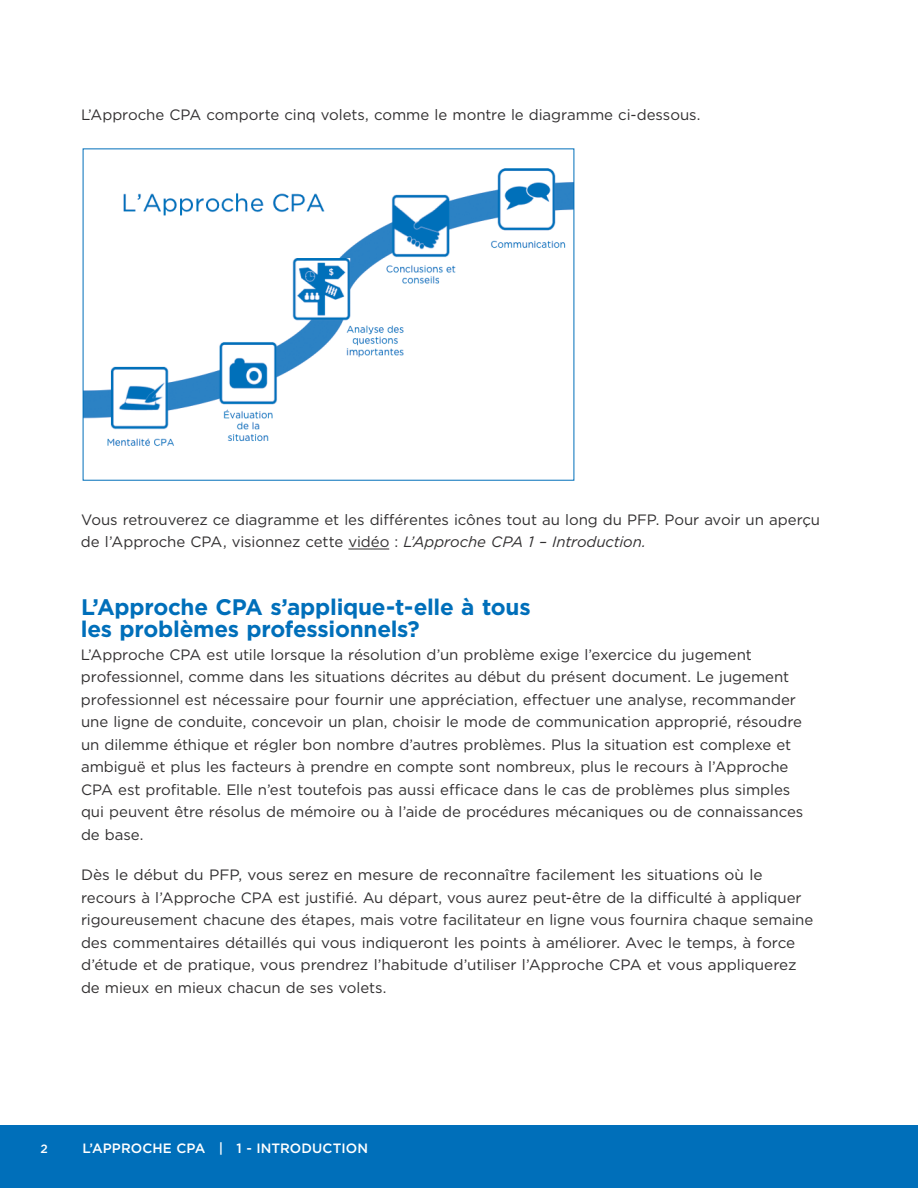
<style>
.page{position:relative;width:918px;height:1188px;background:#fff}
.page>*{position:absolute;margin:0;border:0;box-sizing:border-box;transform-origin:0 0}
.t1{font:700 22.5px/22.5px "Gotham";letter-spacing:-.015em;color:#006fba}
.t2{font:15px/22.5px "Gotham";letter-spacing:-.005em;color:#312f30}
.t3{font:500 13.5px "Gotham";letter-spacing:.005em;color:#fff}
.t4{font:500 12px "Gotham";color:#fff}
.s1{font-style:italic}
</style>
<div class="page">
<div style="left:0;top:1125px;width:918px;height:63px;background:#006fba"></div>
<hr style="left:348px;top:549px;width:41px;height:1px;background:#312f30">
<img style="left:85px;top:168px;width:487px;height:278px">
<p class="t2" style="left:81px;top:103px;width:621px">L’Approche CPA comporte cinq volets, comme le montre le diagramme ci-dessous.</p>
<p class="t2" style="left:81px;top:508px;width:741px">Vous retrouverez ce diagramme et les différentes icônes tout au long du PFP. Pour avoir un aperçu de l’Approche CPA, visionnez cette vidéo : <span class="s1">L’Approche CPA 1 – Introduction.</span></p>
<h2 class="t1" style="left:81px;top:596px;width:451px">L’Approche CPA s’applique-t-elle à tous les problèmes professionnels?</h2>
<p class="t2" style="left:81px;top:643px;width:724px">L’Approche CPA est utile lorsque la résolution d’un problème exige l’exercice du jugement professionnel, comme dans les situations décrites au début du présent document. Le jugement professionnel est nécessaire pour fournir une appréciation, effectuer une analyse, recommander une ligne de conduite, concevoir un plan, choisir le mode de communication approprié, résoudre un dilemme éthique et régler bon nombre d’autres problèmes. Plus la situation est complexe et ambiguë et plus les facteurs à prendre en compte sont nombreux, plus le recours à l’Approche CPA est profitable. Elle n’est toutefois pas aussi efficace dans le cas de problèmes plus simples qui peuvent être résolus de mémoire ou à l’aide de procédures mécaniques ou de connaissances de base.</p>
<p class="t2" style="left:81px;top:864px;width:734px">Dès le début du PFP, vous serez en mesure de reconnaître facilement les situations où le recours à l’Approche CPA est justifié. Au départ, vous aurez peut-être de la difficulté à appliquer rigoureusement chacune des étapes, mais votre facilitateur en ligne vous fournira chaque semaine des commentaires détaillés qui vous indiqueront les points à améliorer. Avec le temps, à force d’étude et de pratique, vous prendrez l’habitude d’utiliser l’Approche CPA et vous appliquerez de mieux en mieux chacun de ses volets.</p>
<p class="t4" style="left:41px;top:1141px;width:9px">2</p>
<p class="t3" style="left:82px;top:1139px;width:287px">L’APPROCHE CPA | 1 - INTRODUCTION</p>
</div>
